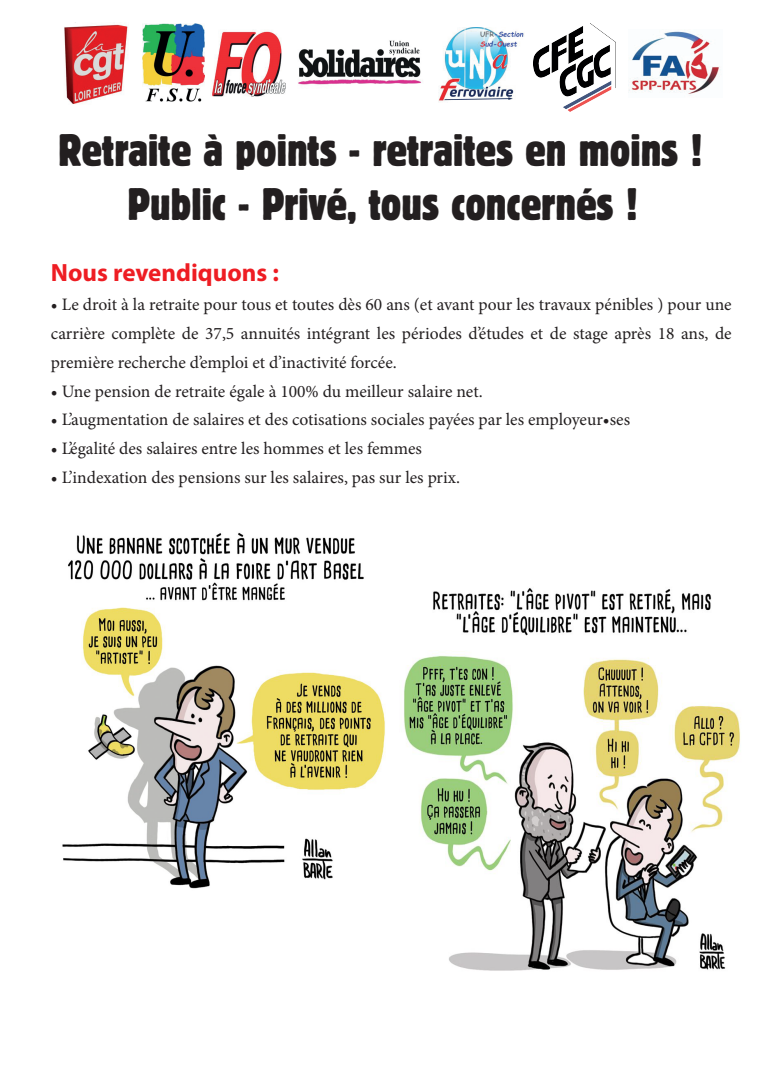
<style>
.page{position:relative;width:773px;height:1081px;background:#fff}
.page>*{position:absolute;margin:0;border:0;box-sizing:border-box;transform-origin:0 0}
.t1{font:condensed 45px/54px "Block BE";color:#231f20;text-align:center}
.t2{font:700 25px "Myriad Pro";color:#ee1d23}
.t3{font:17.5px/28.8px "Minion Pro";color:#231f20;text-align:justify}
</style>
<div class="page">
<img style="left:143px;top:24px;width:62px;height:78px">
<img style="left:64px;top:22px;width:64px;height:82px">
<img style="left:438px;top:27px;width:86px;height:74px">
<img style="left:298px;top:40px;width:125px;height:45px">
<img style="left:533px;top:24px;width:82px;height:87px">
<img style="left:212px;top:31px;width:74px;height:66px">
<img style="left:628px;top:31px;width:93px;height:65px">
<img style="left:62px;top:532px;width:323px;height:357px">
<img style="left:404px;top:588px;width:336px;height:383px">
<h1 class="t1" style="left:58px;top:122px;width:645px">Retraite à points - retraites en moins !<br>Public - Privé, tous concernés !</h1>
<h2 class="t2" style="left:51px;top:257px;width:229px">Nous revendiquons :</h2>
<p class="t3" style="left:51px;top:290px;width:682px">• Le droit à la retraite pour tous et toutes dès 60 ans (et avant pour les travaux pénibles ) pour une carrière complète de 37,5 annuités intégrant les périodes d’études et de stage après 18 ans, de première recherche d’emploi et d’inactivité forcée.</p>
<p class="t3" style="left:51px;top:377px;width:433px">• Une pension de retraite égale à 100% du meilleur salaire net.</p>
<p class="t3" style="left:51px;top:405px;width:580px">• L’augmentation de salaires et des cotisations sociales payées par les employeur•ses</p>
<p class="t3" style="left:51px;top:434px;width:372px">• L’égalité des salaires entre les hommes et les femmes</p>
<p class="t3" style="left:51px;top:463px;width:410px">• L’indexation des pensions sur les salaires, pas sur les prix.</p>
</div>
